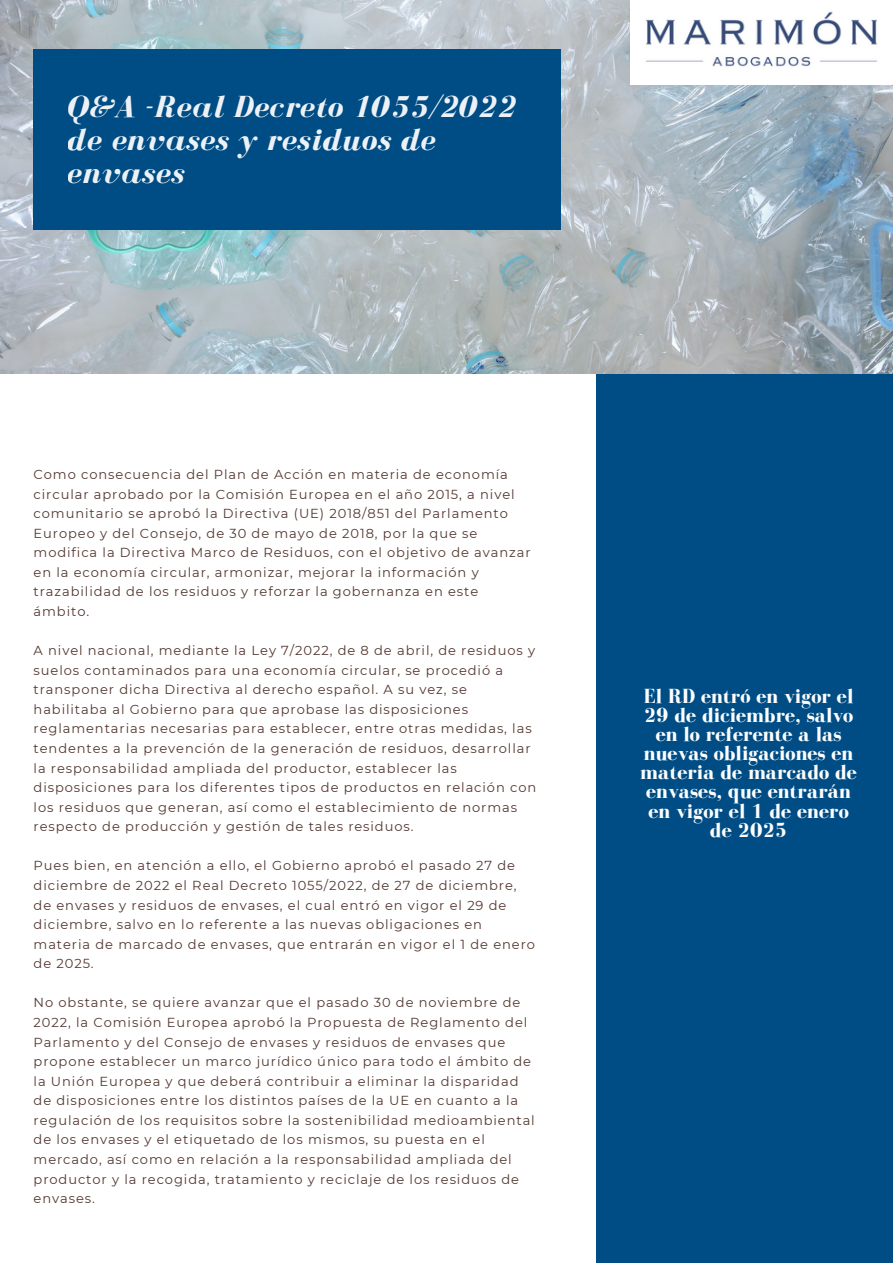
<style>
.page{position:relative;width:893px;height:1264px;background:#fff}
.page>*{position:absolute;margin:0;border:0;box-sizing:border-box;transform-origin:0 0}
.t1{font:italic 700 31.5px/32.5px "Bodoni FLF";letter-spacing:.02em;color:#fdfdfd}
.t2{font:700 21px/19px "Bodoni FLF";color:#fdfdfd;text-align:center}
.t3{font:13.05px/19.5px "Montserrat";letter-spacing:.07em;color:#533730}
</style>
<div class="page">
<div style="left:596px;top:373px;width:296px;height:889px;background:#004d86"></div>
<img style="left:0;top:0;width:892px;height:373px">
<img style="left:630px;top:0;width:262px;height:84px">
<div style="left:34px;top:49px;width:526px;height:181px;background:#004d86"></div>
<h1 class="t1" style="left:67px;top:91px;width:451px">Q&amp;A -Real Decreto 1055/2022 de envases y residuos de envases</h1>
<p class="t3" style="left:34px;top:464px;width:498px">Como consecuencia del Plan de Acción en materia de economía circular aprobado por la Comisión Europea en el año 2015, a nivel comunitario se aprobó la Directiva (UE) 2018/851 del Parlamento Europeo y del Consejo, de 30 de mayo de 2018, por la que se modifica la Directiva Marco de Residuos, con el objetivo de avanzar en la economía circular, armonizar, mejorar la información y trazabilidad de los residuos y reforzar la gobernanza en este ámbito.</p>
<p class="t3" style="left:34px;top:640px;width:504px">A nivel nacional, mediante la Ley 7/2022, de 8 de abril, de residuos y suelos contaminados para una economía circular, se procedió a transponer dicha Directiva al derecho español. A su vez, se habilitaba al Gobierno para que aprobase las disposiciones reglamentarias necesarias para establecer, entre otras medidas, las tendentes a la prevención de la generación de residuos, desarrollar la responsabilidad ampliada del productor, establecer las disposiciones para los diferentes tipos de productos en relación con los residuos que generan, así como el establecimiento de normas respecto de producción y gestión de tales residuos.</p>
<p class="t3" style="left:34px;top:856px;width:503px">Pues bien, en atención a ello, el Gobierno aprobó el pasado 27 de diciembre de 2022 el Real Decreto 1055/2022, de 27 de diciembre, de envases y residuos de envases, el cual entró en vigor el 29 de diciembre, salvo en lo referente a las nuevas obligaciones en materia de marcado de envases, que entrarán en vigor el 1 de enero de 2025.</p>
<p class="t3" style="left:34px;top:992px;width:502px">No obstante, se quiere avanzar que el pasado 30 de noviembre de 2022, la Comisión Europea aprobó la Propuesta de Reglamento del Parlamento y del Consejo de envases y residuos de envases que propone establecer un marco jurídico único para todo el ámbito de la Unión Europea y que deberá contribuir a eliminar la disparidad de disposiciones entre los distintos países de la UE en cuanto a la regulación de los requisitos sobre la sostenibilidad medioambiental de los envases y el etiquetado de los mismos, su puesta en el mercado, así como en relación a la responsabilidad ampliada del productor y la recogida, tratamiento y reciclaje de los residuos de envases.</p>
<h2 class="t2" style="left:640px;top:686px;width:218px">El RD entró en vigor el<br>29 de diciembre, salvo en lo referente a las nuevas obligaciones en materia de marcado de envases, que entrarán en vigor el 1 de enero de 2025</h2>
</div>
